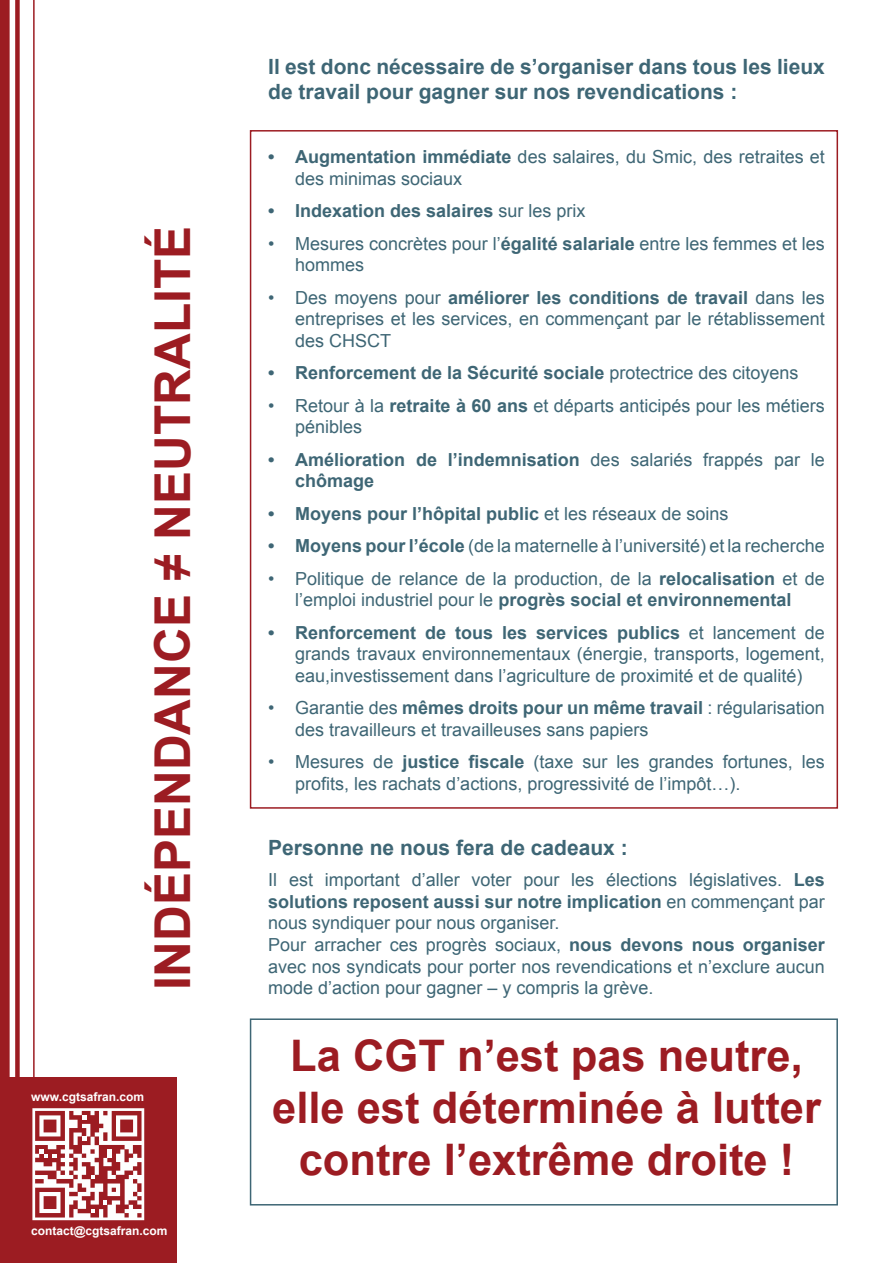
<style>
.page{position:relative;width:893px;height:1263px;background:#fff}
.page>*{position:absolute;margin:0;border:0;box-sizing:border-box;transform-origin:0 0}
.Titre{font:700 49.5px "Arial";color:#9c1c22}
.Titre-2{font:700 43.5px "Arial";color:#9c1c22}
.Chapeau{font:700 21px/25.2px "Arial";color:#3e6675}
.t1{font:18px/21.6px "Arial";color:#3e6675}
.t2{font:700 18px/21.6px "Arial";color:#3e6675}
.t3{font:700 12px "Arial";color:#fff}
.s1{font-weight:700}
.s2{font-weight:400}
</style>
<div class="page">
<div style="left:0;top:1077px;width:177px;height:186px;background:#9c1c22"></div>
<svg style="left:0;top:0;width:144px;height:1221px"></svg>
<div style="left:250px;top:1018px;width:588px;height:187px;border:2px solid #3e6675"></div>
<p class="Titre" style="left:140px;top:990px;width:766px;rotate:-90deg">INDÉPENDANCE ≠ NEUTRALITÉ</p>
<p class="t3" style="left:31px;top:1088px;width:114px">www.cgtsafran.com</p>
<p class="t3" style="left:31px;top:1223px;width:138px">contact@cgtsafran.com</p>
<p class="Chapeau" style="left:268px;top:55px;width:558px">Il est donc nécessaire de s’organiser dans tous les lieux de travail pour gagner sur nos revendications :</p>
<p class="t1" style="left:295px;top:146px;width:531px;text-indent:-27px"><span class="s1">• Augmentation immédiate</span> des salaires, du Smic, des retraites et des minimas sociaux</p>
<p class="t2" style="left:268px;top:201px;width:319px">• Indexation des salaires <span class="s2">sur les prix</span></p>
<p class="t1" style="left:295px;top:233px;width:531px;text-indent:-27px">• Mesures concrètes pour l’<span class="s1">égalité salariale</span> entre les femmes et les hommes</p>
<p class="t1" style="left:295px;top:287px;width:531px;text-align:justify;text-indent:-27px">• Des moyens pour <span class="s1">améliorer les conditions de travail</span> dans les entreprises et les services, en commençant par le rétablissement des CHSCT</p>
<p class="t2" style="left:268px;top:363px;width:532px">• Renforcement de la Sécurité sociale <span class="s2">protectrice des citoyens</span></p>
<p class="t1" style="left:295px;top:395px;width:531px;text-indent:-27px">• Retour à la <span class="s1">retraite à 60 ans</span> et départs anticipés pour les métiers pénibles</p>
<p class="t2" style="left:295px;top:449px;width:531px;text-indent:-27px">• Amélioration de l’indemnisation <span class="s2">des salariés frappés par le </span>chômage</p>
<p class="t2" style="left:268px;top:503px;width:462px">• Moyens pour l’hôpital public <span class="s2">et les réseaux de soins</span></p>
<p class="t1" style="left:268px;top:535px;width:558px"><span class="s1">• Moyens pour l’école</span> (de la maternelle à l’université) et la recherche</p>
<p class="t1" style="left:268px;top:568px;width:558px;text-align:center">• Politique de relance de la production, de la <span class="s1">relocalisation</span> et de l’emploi industriel pour le <span class="s1">progrès social et environnemental</span></p>
<p class="t1" style="left:295px;top:622px;width:531px;text-align:justify;text-indent:-27px"><span class="s1">• Renforcement de tous les services publics</span> et lancement de grands travaux environnementaux (énergie, transports, logement, eau,investissement dans l’agriculture de proximité et de qualité)</p>
<p class="t1" style="left:295px;top:697px;width:531px;text-indent:-27px">• Garantie des <span class="s1">mêmes droits pour un même travail</span> : régularisation des travailleurs et travailleuses sans papiers</p>
<p class="t1" style="left:295px;top:751px;width:531px;text-indent:-27px">• Mesures de <span class="s1">justice fiscale</span> (taxe sur les grandes fortunes, les profits, les rachats d’actions, progressivité de l’impôt…).</p>
<p class="Chapeau" style="left:268px;top:836px;width:361px">Personne ne nous fera de cadeaux :</p>
<p class="t1" style="left:268px;top:869px;width:558px;text-align:justify">Il est important d’aller voter pour les élections législatives. <span class="s1">Les solutions reposent aussi sur notre implication</span> en commençant par nous syndiquer pour nous organiser.</p>
<p class="t1" style="left:268px;top:934px;width:558px;text-align:justify">Pour arracher ces progrès sociaux, <span class="s1">nous devons nous organiser </span>avec nos syndicats pour porter nos revendications et n’exclure aucun mode d’action pour gagner – y compris la grève.</p>
<p class="Titre-2" style="left:290px;top:1027px;width:514px">La CGT n’est pas neutre,</p>
<p class="Titre-2" style="left:272px;top:1079px;width:550px">elle est déterminée à lutter</p>
<p class="Titre-2" style="left:299px;top:1131px;width:497px">contre l’extrême droite !</p>
</div>
